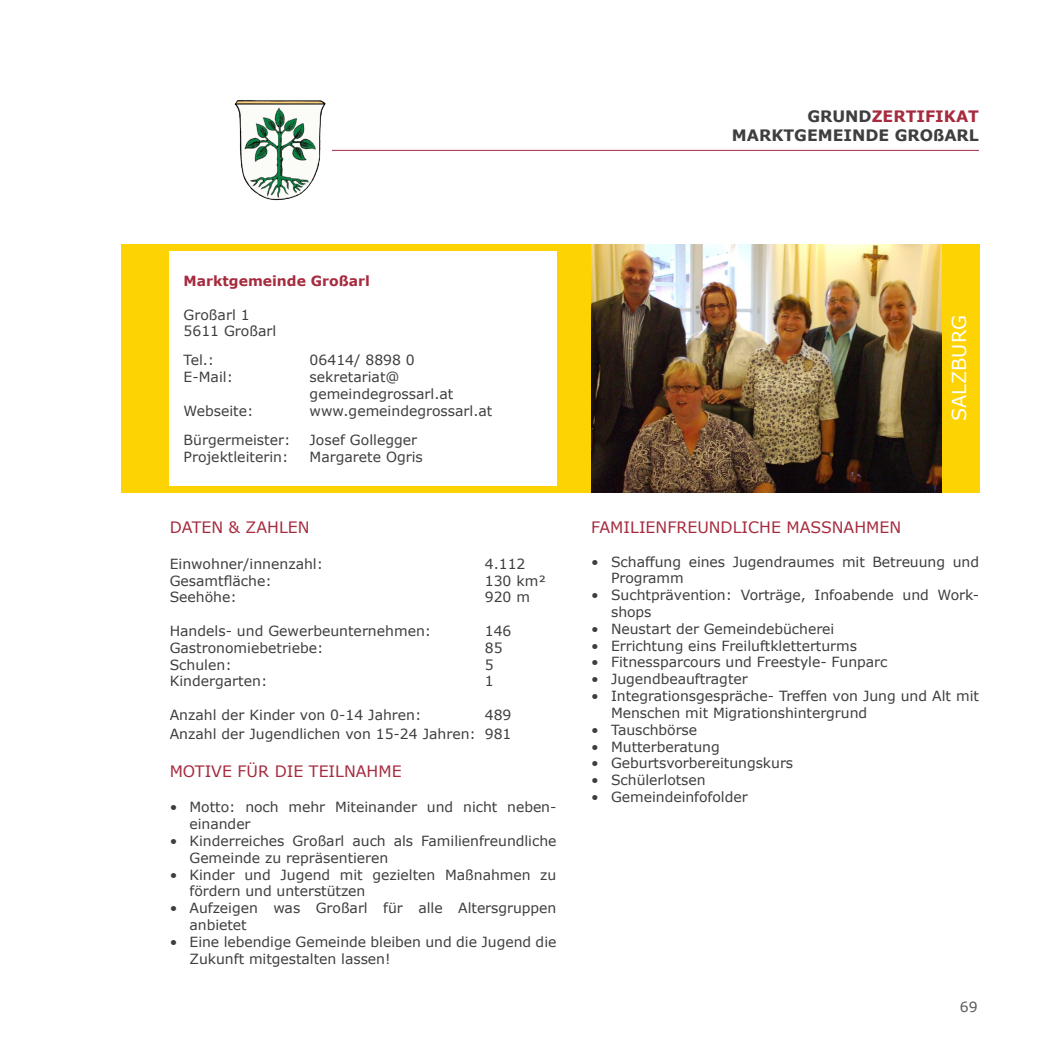
<style>
.page{position:relative;width:1042px;height:1042px;background:#fff}
.page>*{position:absolute;margin:0;border:0;box-sizing:border-box;transform-origin:0 0}
.t1{font:19.25px "Verdana";color:#fff}
.ueber_fliesstext{font:15.75px "Verdana";color:#a62b3e}
.t2{font:700 15.75px "Verdana";color:#3e3e3f}
.t3{font:700 15.75px "Verdana";color:#a62b3e}
.fliesstext_einruecku{font:14px/16.8px "Verdana";letter-spacing:-.005em;color:#3e3e3f}
.t4{font:700 14px "Verdana";color:#a62b3e}
.t5{font:14px "Verdana";color:#57585a}
.s1{color:#3e3e3f}
</style>
<div class="page">
<div style="left:122px;top:244px;width:858px;height:248px;background:#fed304"></div>
<hr style="left:279px;top:150px;width:700px;height:1px;background:#a62b3e">
<div style="left:227px;top:94px;width:105px;height:113px;background:#fff"></div>
<div style="left:169px;top:251px;width:387px;height:234px;background:#fff"></div>
<img style="left:591px;top:244px;width:350px;height:248px">
<img style="left:234px;top:100px;width:92px;height:101px">
<p class="t3" style="left:807px;top:105px;width:173px"><span class="s1">GRUND</span>ZERTIFIKAT</p>
<p class="t2" style="left:732px;top:124px;width:249px">MARKTGEMEINDE GROßARL</p>
<p class="t4" style="left:184px;top:271px;width:188px">Marktgemeinde Großarl</p>
<p class="fliesstext_einruecku" style="left:184px;top:306px;width:68px">Großarl 1</p>
<p class="fliesstext_einruecku" style="left:184px;top:323px;width:94px">5611 Großarl</p>
<p class="fliesstext_einruecku" style="left:184px;top:352px;width:32px">Tel.:</p>
<p class="fliesstext_einruecku" style="left:310px;top:352px;width:107px">06414/ 8898 0</p>
<p class="fliesstext_einruecku" style="left:184px;top:369px;width:51px">E-Mail:</p>
<p class="fliesstext_einruecku" style="left:310px;top:369px;width:145px">sekretariat@ gemeindegrossarl.at</p>
<p class="fliesstext_einruecku" style="left:184px;top:402px;width:71px">Webseite:</p>
<p class="fliesstext_einruecku" style="left:310px;top:402px;width:184px">www.gemeindegrossarl.at</p>
<p class="fliesstext_einruecku" style="left:184px;top:431px;width:108px">Bürgermeister:</p>
<p class="fliesstext_einruecku" style="left:310px;top:431px;width:109px">Josef Gollegger</p>
<p class="fliesstext_einruecku" style="left:184px;top:448px;width:106px">Projektleiterin:</p>
<p class="fliesstext_einruecku" style="left:310px;top:448px;width:115px">Margarete Ogris</p>
<p class="ueber_fliesstext" style="left:170px;top:516px;width:141px">DATEN &amp; ZAHLEN</p>
<p class="fliesstext_einruecku" style="left:170px;top:555px;width:155px">Einwohner/innenzahl:</p>
<p class="fliesstext_einruecku" style="left:485px;top:555px;width:42px">4.112</p>
<p class="fliesstext_einruecku" style="left:170px;top:572px;width:104px">Gesamtfläche:</p>
<p class="fliesstext_einruecku" style="left:485px;top:572px;width:63px">130 km²</p>
<p class="fliesstext_einruecku" style="left:170px;top:589px;width:69px">Seehöhe:</p>
<p class="fliesstext_einruecku" style="left:485px;top:589px;width:47px">920 m</p>
<p class="fliesstext_einruecku" style="left:170px;top:622px;width:263px">Handels- und Gewerbeunternehmen:</p>
<p class="fliesstext_einruecku" style="left:485px;top:622px;width:28px">146</p>
<p class="fliesstext_einruecku" style="left:170px;top:639px;width:155px">Gastronomiebetriebe:</p>
<p class="fliesstext_einruecku" style="left:485px;top:639px;width:19px">85</p>
<p class="fliesstext_einruecku" style="left:170px;top:656px;width:63px">Schulen:</p>
<p class="fliesstext_einruecku" style="left:485px;top:656px;width:10px">5</p>
<p class="fliesstext_einruecku" style="left:170px;top:673px;width:99px">Kindergarten:</p>
<p class="fliesstext_einruecku" style="left:485px;top:673px;width:10px">1</p>
<p class="fliesstext_einruecku" style="left:170px;top:706px;width:253px">Anzahl der Kinder von 0-14 Jahren:</p>
<p class="fliesstext_einruecku" style="left:485px;top:706px;width:28px">489</p>
<p class="fliesstext_einruecku" style="left:170px;top:725px;width:343px">Anzahl der Jugendlichen von 15-24 Jahren: 981</p>
<p class="ueber_fliesstext" style="left:170px;top:760px;width:233px">MOTIVE FÜR DIE TEILNAHME</p>
<p class="fliesstext_einruecku" style="left:189px;top:799px;width:368px;text-indent:-20px">• Motto: noch mehr Miteinander und nicht neben&shy;einander</p>
<p class="fliesstext_einruecku" style="left:189px;top:832px;width:368px;text-indent:-20px">• Kinderreiches Großarl auch als Familienfreundliche<br>Gemeinde zu repräsentieren</p>
<p class="fliesstext_einruecku" style="left:189px;top:866px;width:368px;text-indent:-20px">• Kinder und Jugend mit gezielten Maßnahmen zu fördern und unterstützen</p>
<p class="fliesstext_einruecku" style="left:189px;top:899px;width:368px;text-indent:-20px">• Aufzeigen was Großarl für alle Altersgruppen anbietet</p>
<p class="fliesstext_einruecku" style="left:189px;top:933px;width:368px;text-indent:-20px">• Eine lebendige Gemeinde bleiben und die Jugend die<br>Zukunft mitgestalten lassen!</p>
<p class="t1" style="left:946px;top:421px;width:107px;rotate:-90deg">SALZBURG</p>
<p class="ueber_fliesstext" style="left:591px;top:516px;width:311px">FAMILIENFREUNDLICHE MASSNAHMEN</p>
<p class="fliesstext_einruecku" style="left:611px;top:553px;width:369px;text-indent:-20px">• Schaffung eines Jugendraumes mit Betreuung und<br>Programm</p>
<p class="fliesstext_einruecku" style="left:611px;top:586px;width:369px;text-indent:-20px">• Suchtprävention: Vorträge, Infoabende und Work&shy;shops</p>
<p class="fliesstext_einruecku" style="left:591px;top:620px;width:245px">• Neustart der Gemeindebücherei</p>
<p class="fliesstext_einruecku" style="left:591px;top:637px;width:267px">• Errichtung eins Freiluftkletterturms</p>
<p class="fliesstext_einruecku" style="left:591px;top:654px;width:298px">• Fitnessparcours und Freestyle- Funparc</p>
<p class="fliesstext_einruecku" style="left:591px;top:670px;width:158px">• Jugendbeauftragter</p>
<p class="fliesstext_einruecku" style="left:611px;top:687px;width:369px;text-indent:-20px">• Integrationsgespräche- Treffen von Jung und Alt mit<br>Menschen mit Migrationshintergrund</p>
<p class="fliesstext_einruecku" style="left:591px;top:721px;width:107px">• Tauschbörse</p>
<p class="fliesstext_einruecku" style="left:591px;top:738px;width:130px">• Mutterberatung</p>
<p class="fliesstext_einruecku" style="left:591px;top:754px;width:203px">• Geburtsvorbereitungskurs</p>
<p class="fliesstext_einruecku" style="left:591px;top:771px;width:116px">• Schülerlotsen</p>
<p class="fliesstext_einruecku" style="left:591px;top:788px;width:158px">• Gemeindeinfofolder</p>
<p class="t5" style="left:960px;top:997px;width:19px">69</p>
</div>
